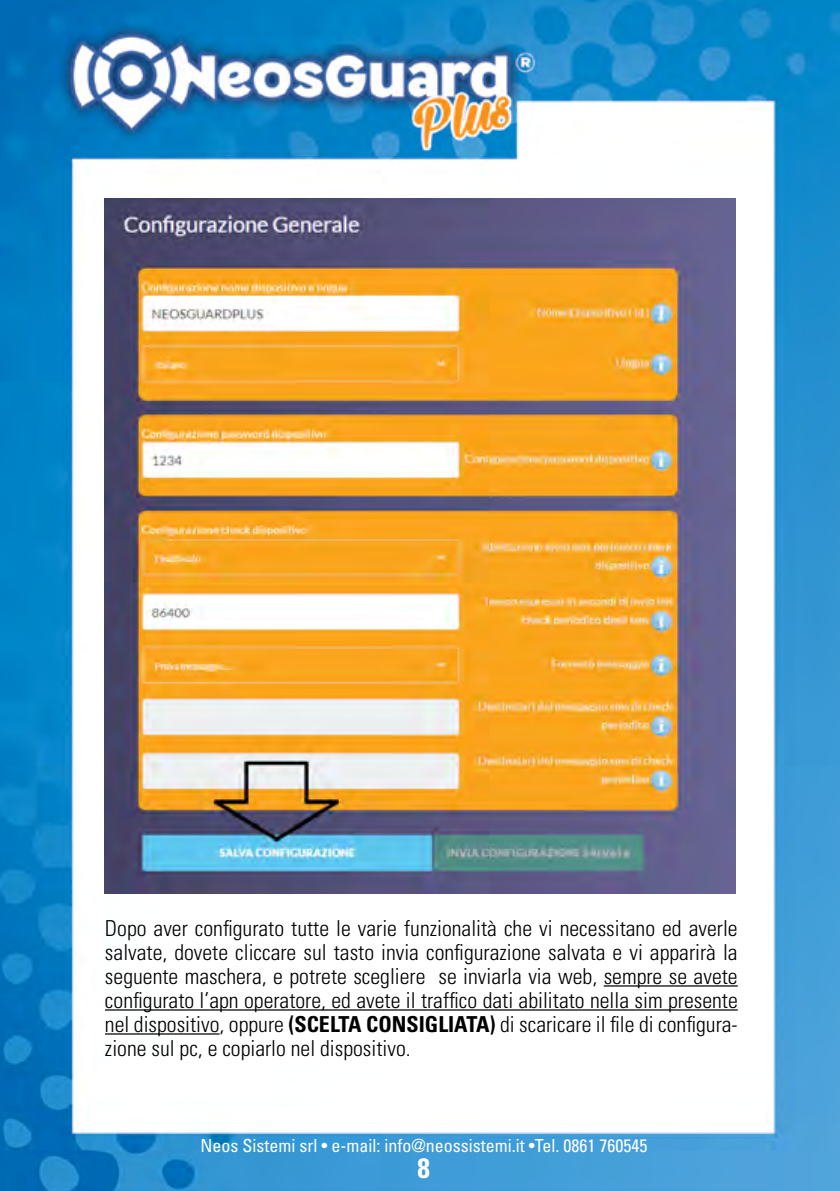
<style>
.page{position:relative;width:840px;height:1191px;background:#fff}
.page>*{position:absolute;margin:0;border:0;box-sizing:border-box;transform-origin:0 0}
.t1{font:700 condensed 28px "Univers";color:#fff}
.t2{font:300 condensed 22px/24px "Univers";color:#000;text-align:justify}
.t3{font:condensed 18px "Univers";color:#fff}
.s1{font-weight:700}
</style>
<div class="page">
<img style="left:0;top:0;width:839px;height:1191px">
<img style="left:105px;top:198px;width:630px;height:695px">
<hr style="left:603px;top:985px;width:134px;height:1px;background:#000">
<hr style="left:105px;top:1009px;width:632px;height:1px;background:#000">
<hr style="left:105px;top:1033px;width:114px;height:1px;background:#000">
<p class="t2" style="left:105px;top:915px;width:634px">Dopo aver configurato tutte le varie funzionalità che vi necessitano ed averle salvate, dovete cliccare sul tasto invia configurazione salvata e vi apparirà la seguente maschera, e potrete scegliere se inviarla via web, sempre se avete configurato l’apn operatore, ed avete il traffico dati abilitato nella sim presente nel dispositivo, oppure <span class="s1">(SCELTA CONSIGLIATA)</span> di scaricare il file di configura&shy;zione sul pc, e copiarlo nel dispositivo.</p>
<p class="t3" style="left:200px;top:1134px;width:448px">Neos Sistemi srl • e-mail: info@neossistemi.it •Tel. 0861 760545</p>
<p class="t1" style="left:417px;top:1151px;width:14px">8</p>
</div>
